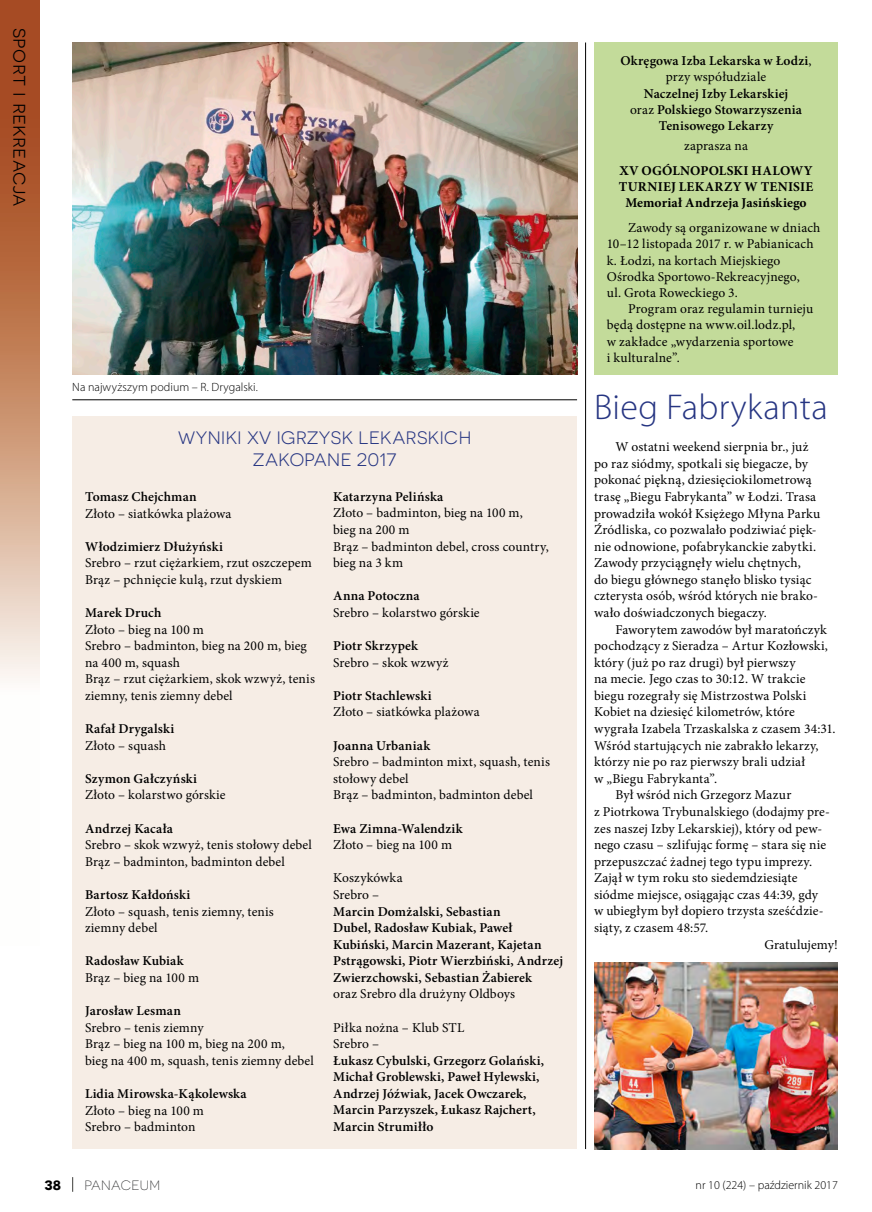
<style>
.page{position:relative;width:872px;height:1212px;background:#fff}
.page>*{position:absolute;margin:0;border:0;box-sizing:border-box;transform-origin:0 0}
.P_Tytuł_mały_24{font:300 36px "Myriad Pro";letter-spacing:.01em;color:#263582}
.t1{font:21px "Novecentosanswide";letter-spacing:.015em;color:#000}
.P_Nagłówek{font:18px/21.6px "Novecentosanswide";letter-spacing:.025em;color:#263582;text-align:center}
.P_Tekst{font:13.5px/16.6px "Minion Pro";letter-spacing:.01em;color:#000}
.P_Tekst-2{font:600 13.5px/16.6px "Minion Pro";letter-spacing:.01em;color:#000}
.P_Tekst-3{font:700 13.5px/16.2px "Minion Pro";letter-spacing:.015em;color:#000}
.t2{font:300 13.5px "Novecentosanswide";letter-spacing:.025em;color:#2c2d2e}
.t3{font:700 13.5px "Novecentosanswide";color:#000}
.P_Zdjęcie_-_podpis{font:300 12px "Myriad Pro";color:#000}
.s1{font-weight:400}
</style>
<div class="page">
<div style="left:72px;top:417px;width:505px;height:732px;background:#f6ede5"></div>
<img style="left:72px;top:43px;width:505px;height:332px">
<div style="left:594px;top:43px;width:244px;height:332px;background:#c3db9a"></div>
<img style="left:594px;top:962px;width:244px;height:187px">
<hr style="left:585px;top:43px;width:1px;height:1106px;background:#000">
<hr style="left:72px;top:399px;width:505px;height:1px;background:#000">
<svg style="left:72px;top:1177px;width:1px;height:15px"></svg>
<svg style="left:0;top:0;width:40px;height:681px;background:#c48767"></svg>
<h2 class="t1" style="left:33px;top:28px;width:181px;rotate:90deg">sport i rekreacja</h2>
<p class="P_Zdjęcie_-_podpis" style="left:72px;top:380px;width:187px">Na najwyższym podium – R. Drygalski.</p>
<p class="P_Nagłówek" style="left:178px;top:427px;width:295px">WYNIKI XV IGRZYSK LEKARSKICH<br>ZAKOPANE 2017</p>
<p class="P_Tekst-2" style="left:85px;top:488px;width:113px">Tomasz Chejchman</p>
<p class="P_Tekst" style="left:85px;top:505px;width:148px">Złoto – siatkówka plażowa</p>
<p class="P_Tekst-2" style="left:85px;top:538px;width:139px">Włodzimierz Dłużyński</p>
<p class="P_Tekst" style="left:85px;top:555px;width:228px">Srebro – rzut ciężarkiem, rzut oszczepem</p>
<p class="P_Tekst" style="left:85px;top:571px;width:198px">Brąz – pchnięcie kulą, rzut dyskiem</p>
<p class="P_Tekst-2" style="left:85px;top:604px;width:78px">Marek Druch</p>
<p class="P_Tekst" style="left:85px;top:621px;width:120px">Złoto – bieg na 100 m</p>
<p class="P_Tekst" style="left:85px;top:638px;width:223px">Srebro – badminton, bieg na 200 m, bieg na 400 m, squash</p>
<p class="P_Tekst" style="left:85px;top:671px;width:231px">Brąz – rzut ciężarkiem, skok wzwyż, tenis ziemny, tenis ziemny debel</p>
<p class="P_Tekst-2" style="left:85px;top:720px;width:91px">Rafał Drygalski</p>
<p class="P_Tekst" style="left:85px;top:737px;width:83px">Złoto – squash</p>
<p class="P_Tekst-2" style="left:85px;top:770px;width:114px">Szymon Gałczyński</p>
<p class="P_Tekst" style="left:85px;top:787px;width:142px">Złoto – kolarstwo górskie</p>
<p class="P_Tekst-2" style="left:85px;top:820px;width:90px">Andrzej Kacała</p>
<p class="P_Tekst" style="left:85px;top:837px;width:228px">Srebro – skok wzwyż, tenis stołowy debel</p>
<p class="P_Tekst" style="left:85px;top:853px;width:201px">Brąz – badminton, badminton debel</p>
<p class="P_Tekst-2" style="left:85px;top:886px;width:107px">Bartosz Kałdoński</p>
<p class="P_Tekst" style="left:85px;top:903px;width:190px">Złoto – squash, tenis ziemny, tenis ziemny debel</p>
<p class="P_Tekst-2" style="left:85px;top:952px;width:100px">Radosław Kubiak</p>
<p class="P_Tekst" style="left:85px;top:969px;width:116px">Brąz – bieg na 100 m</p>
<p class="P_Tekst-2" style="left:85px;top:1002px;width:97px">Jarosław Lesman</p>
<p class="P_Tekst" style="left:85px;top:1019px;width:120px">Srebro – tenis ziemny</p>
<p class="P_Tekst" style="left:85px;top:1035px;width:230px">Brąz – bieg na 100 m, bieg na 200 m,<br>bieg na 400 m, squash, tenis ziemny debel</p>
<p class="P_Tekst-2" style="left:85px;top:1085px;width:163px">Lidia Mirowska-Kąkolewska</p>
<p class="P_Tekst" style="left:85px;top:1102px;width:120px">Złoto – bieg na 100 m</p>
<p class="P_Tekst" style="left:85px;top:1118px;width:112px">Srebro – badminton</p>
<p class="P_Tekst-2" style="left:333px;top:488px;width:112px">Katarzyna Pelińska</p>
<p class="P_Tekst" style="left:333px;top:505px;width:191px">Złoto – badminton, bieg na 100 m, bieg na 200 m</p>
<p class="P_Tekst" style="left:333px;top:538px;width:217px">Brąz – badminton debel, cross country, bieg na 3 km</p>
<p class="P_Tekst-2" style="left:333px;top:588px;width:88px">Anna Potoczna</p>
<p class="P_Tekst" style="left:333px;top:604px;width:148px">Srebro – kolarstwo górskie</p>
<p class="P_Tekst-2" style="left:333px;top:637px;width:86px">Piotr Skrzypek</p>
<p class="P_Tekst" style="left:333px;top:654px;width:117px">Srebro – skok wzwyż</p>
<p class="P_Tekst-2" style="left:333px;top:687px;width:100px">Piotr Stachlewski</p>
<p class="P_Tekst" style="left:333px;top:704px;width:148px">Złoto – siatkówka plażowa</p>
<p class="P_Tekst-2" style="left:333px;top:737px;width:98px">Joanna Urbaniak</p>
<p class="P_Tekst" style="left:333px;top:754px;width:218px">Srebro – badminton mixt, squash, tenis stołowy debel</p>
<p class="P_Tekst" style="left:333px;top:787px;width:201px">Brąz – badminton, badminton debel</p>
<p class="P_Tekst-2" style="left:333px;top:820px;width:131px">Ewa Zimna-Walendzik</p>
<p class="P_Tekst" style="left:333px;top:836px;width:120px">Złoto – bieg na 100 m</p>
<p class="P_Tekst" style="left:333px;top:870px;width:71px">Koszykówka</p>
<p class="P_Tekst" style="left:333px;top:886px;width:48px">Srebro –</p>
<p class="P_Tekst-2" style="left:333px;top:903px;width:231px">Marcin Domżalski, Sebastian<br>Dubel, Radosław Kubiak, Paweł Kubiński, Marcin Mazerant, Kajetan Pstrągowski, Piotr Wierzbiński, Andrzej Zwierzchowski, Sebastian Żabierek</p>
<p class="P_Tekst" style="left:333px;top:986px;width:183px">oraz Srebro dla drużyny Oldboys</p>
<p class="P_Tekst" style="left:333px;top:1019px;width:133px">Piłka nożna – Klub STL</p>
<p class="P_Tekst" style="left:333px;top:1035px;width:48px">Srebro –</p>
<p class="P_Tekst-2" style="left:333px;top:1052px;width:212px">Łukasz Cybulski, Grzegorz Golański,<br>Michał Groblewski, Paweł Hylewski,<br>Andrzej Jóźwiak, Jacek Owczarek,<br>Marcin Parzyszek, Łukasz Rajchert,<br>Marcin Strumiłło</p>
<p class="P_Tekst-2" style="left:620px;top:53px;width:192px;line-height:16.2px;text-align:center">Okręgowa Izba Lekarska w Łodzi<span class="s1">, przy współudziale<br></span>Naczelnej Izby Lekarskiej<br><span class="s1">oraz</span> Polskiego Stowarzyszenia<br>Tenisowego Lekarzy</p>
<p class="P_Tekst" style="left:684px;top:138px;width:65px">zaprasza na</p>
<p class="P_Tekst-3" style="left:619px;top:162px;width:196px">XV OGÓLNOPOLSKI HALOWY<br>TURNIEJ LEKARZY W TENISIE</p>
<p class="P_Tekst-3" style="left:625px;top:195px;width:183px">Memoriał Andrzeja Jasińskiego</p>
<p class="P_Tekst" style="left:607px;top:220px;width:215px;line-height:16.2px;text-indent:21px">Zawody są organizowane w dniach<br>10–12 listopada 2017 r. w Pabianicach k. Łodzi, na kortach Miejskiego<br>Ośrodka Sportowo-Rekreacyjnego,<br>ul. Grota Roweckiego 3.</p>
<p class="P_Tekst" style="left:607px;top:301px;width:208px;line-height:16.2px;text-indent:21px">Program oraz regulamin turnieju będą dostępne na www.oil.lodz.pl,<br>w zakładce „wydarzenia sportowe<br>i kulturalne”.</p>
<p class="P_Tytuł_mały_24" style="left:594px;top:386px;width:235px">Bieg Fabrykanta</p>
<p class="P_Tekst" style="left:594px;top:439px;width:228px;text-indent:21px">W ostatni weekend sierpnia br., już po raz siódmy, spotkali się biegacze, by pokonać piękną, dziesięciokilometrową trasę „Biegu Fabrykanta” w Łodzi. Trasa prowadziła wokół Księżego Młyna Parku Źródliska, co pozwalało podziwiać pięk&shy;nie odnowione, pofabrykanckie zabytki.<br>Zawody przyciągnęły wielu chętnych,<br>do biegu głównego stanęło blisko tysiąc czterysta osób, wśród których nie brako&shy;wało doświadczonych biegaczy.</p>
<p class="P_Tekst" style="left:594px;top:621px;width:243px;text-indent:21px">Faworytem zawodów był maratończyk pochodzący z Sieradza – Artur Kozłowski, który (już po raz drugi) był pierwszy<br>na mecie. Jego czas to 30:12. W trakcie biegu rozegrały się Mistrzostwa Polski Kobiet na dziesięć kilometrów, które wygrała Izabela Trzaskalska z czasem 34:31.<br>Wśród startujących nie zabrakło lekarzy, którzy nie po raz pierwszy brali udział<br>w „Biegu Fabrykanta”.</p>
<p class="P_Tekst" style="left:594px;top:787px;width:237px;text-indent:21px">Był wśród nich Grzegorz Mazur<br>z Piotrkowa Trybunalskiego (dodajmy pre&shy;zes naszej Izby Lekarskiej), który od pew&shy;nego czasu – szlifując formę – stara się nie przepuszczać żadnej tego typu imprezy.<br>Zajął w tym roku sto siedemdziesiąte siódme miejsce, osiągając czas 44:39, gdy w ubiegłym był dopiero trzysta sześćdzie&shy;siąty, z czasem 48:57.</p>
<p class="P_Tekst" style="left:764px;top:936px;width:75px">Gratulujemy!</p>
<p class="t3" style="left:45px;top:1177px;width:18px">38</p>
<p class="t2" style="left:84px;top:1177px;width:77px">PANACEUM</p>
<p class="P_Zdjęcie_-_podpis" style="left:695px;top:1178px;width:144px">nr 10 (224) – październik 2017</p>
</div>
